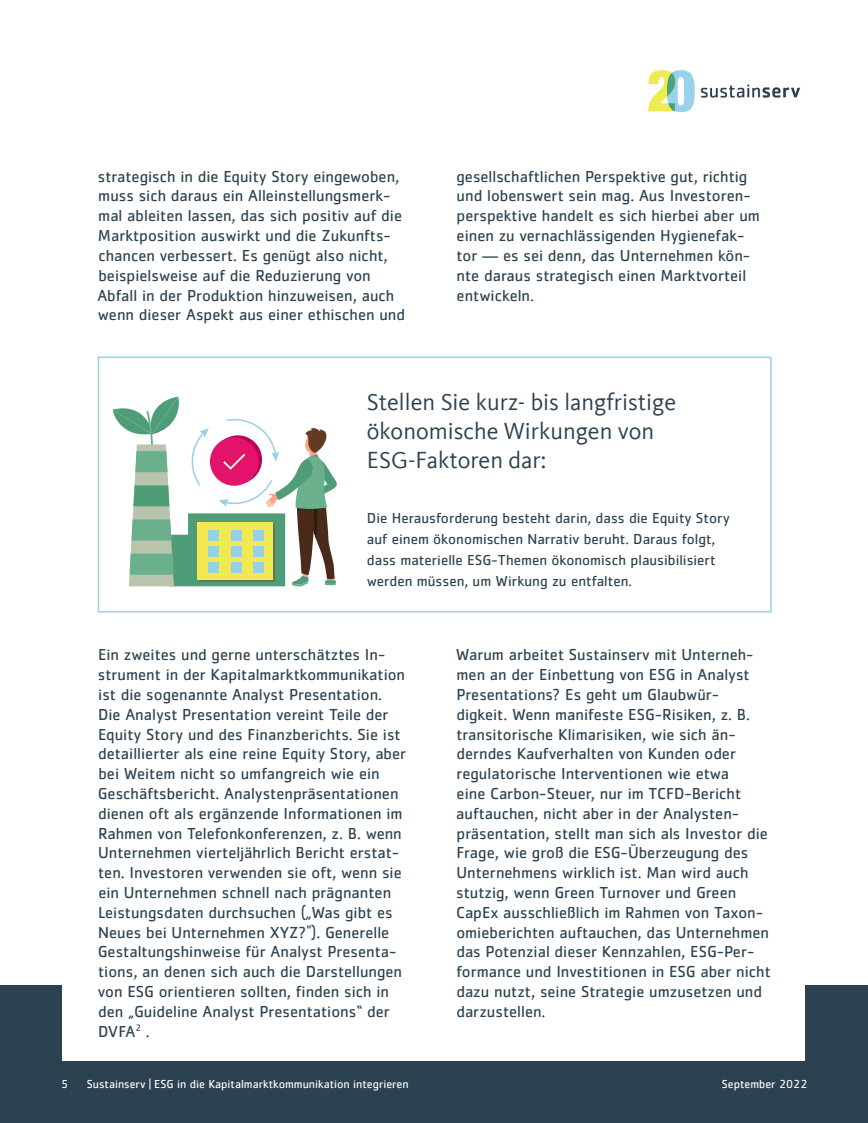
<style>
.page{position:relative;width:868px;height:1123px;background:#fff}
.page>*{position:absolute;margin:0;border:0;box-sizing:border-box;transform-origin:0 0}
.t1{font:24px/28.8px "Kievit";color:#2c4251}
.t2{font:16.5px/19.8px "Cachet Pro";color:#2c4251}
.t3{font:15px/21px "Cachet Pro";color:#2c4251}
.t4{font:12px "Cachet Pro";color:#fff}
</style>
<div class="page">
<div style="left:0;top:985px;width:867px;height:138px;background:#2c4251"></div>
<div style="left:63px;top:977px;width:742px;height:83px;background:#fff"></div>
<img style="left:648px;top:70px;width:152px;height:43px">
<div style="left:98px;top:356px;width:673px;height:256px;border:2px solid #99d1e8"></div>
<svg style="left:113px;top:396px;width:224px;height:190px"></svg>
<p class="t2" style="left:97px;top:166px;width:309px">strategisch in die Equity Story eingewoben, muss sich daraus ein Alleinstellungsmerk&shy;mal ableiten lassen, das sich positiv auf die Marktposition auswirkt und die Zukunfts&shy;chancen verbessert. Es genügt also nicht, beispielsweise auf die Reduzierung von Abfall in der Produktion hinzuweisen, auch wenn dieser Aspekt aus einer ethischen und</p>
<p class="t2" style="left:456px;top:166px;width:305px">gesellschaftlichen Perspektive gut, richtig und lobenswert sein mag. Aus Investoren&shy;perspektive handelt es sich hierbei aber um einen zu vernachlässigenden Hygienefak&shy;tor — es sei denn, das Unternehmen kön&shy;nte daraus strategisch einen Marktvorteil entwickeln.</p>
<p class="t1" style="left:367px;top:388px;width:310px">Stellen Sie kurz- bis langfristige ökonomische Wirkungen von<br>ESG-Faktoren dar:</p>
<p class="t3" style="left:367px;top:508px;width:364px">Die Herausforderung besteht darin, dass die Equity Story auf einem ökonomischen Narrativ beruht. Daraus folgt, dass materielle ESG-Themen ökonomisch plausibilisiert werden müssen, um Wirkung zu entfalten.</p>
<p class="t2" style="left:98px;top:644px;width:310px">Ein zweites und gerne unterschätztes In&shy;strument in der Kapitalmarktkommunikation ist die sogenannte Analyst Presentation.<br>Die Analyst Presentation vereint Teile der Equity Story und des Finanzberichts. Sie ist detaillierter als eine reine Equity Story, aber bei Weitem nicht so umfangreich wie ein Geschäftsbericht. Analystenpräsentationen dienen oft als ergänzende Informationen im Rahmen von Telefonkonferenzen, z. B. wenn Unternehmen vierteljährlich Bericht erstat&shy;ten. Investoren verwenden sie oft, wenn sie ein Unternehmen schnell nach prägnanten Leistungsdaten durchsuchen („Was gibt es Neues bei Unternehmen XYZ?"). Generelle Gestaltungshinweise für Analyst Presenta&shy;tions, an denen sich auch die Darstellungen von ESG orientieren sollten, finden sich in den „Guideline Analyst Presentations“ der DVFA<sup>2</sup> .</p>
<p class="t2" style="left:456px;top:644px;width:316px">Warum arbeitet Sustainserv mit Unterneh&shy;men an der Einbettung von ESG in Analyst Presentations? Es geht um Glaubwür&shy;digkeit. Wenn manifeste ESG-Risiken, z. B. transitorische Klimarisiken, wie sich än&shy;derndes Kaufverhalten von Kunden oder regulatorische Interventionen wie etwa<br>eine Carbon-Steuer, nur im TCFD-Bericht auftauchen, nicht aber in der Analysten&shy;präsentation, stellt man sich als Investor die Frage, wie groß die ESG-Überzeugung des Unternehmens wirklich ist. Man wird auch stutzig, wenn Green Turnover und Green CapEx ausschließlich im Rahmen von Taxon&shy;omieberichten auftauchen, das Unternehmen das Potenzial dieser Kennzahlen, ESG-Per&shy;formance und Investitionen in ESG aber nicht dazu nutzt, seine Strategie umzusetzen und darzustellen.</p>
<p class="t4" style="left:61px;top:1077px;width:9px">5</p>
<p class="t4" style="left:87px;top:1077px;width:323px">Sustainserv | ESG in die Kapitalmarktkommunikation integrieren</p>
<p class="t4" style="left:721px;top:1077px;width:87px">September 2022</p>
</div>
